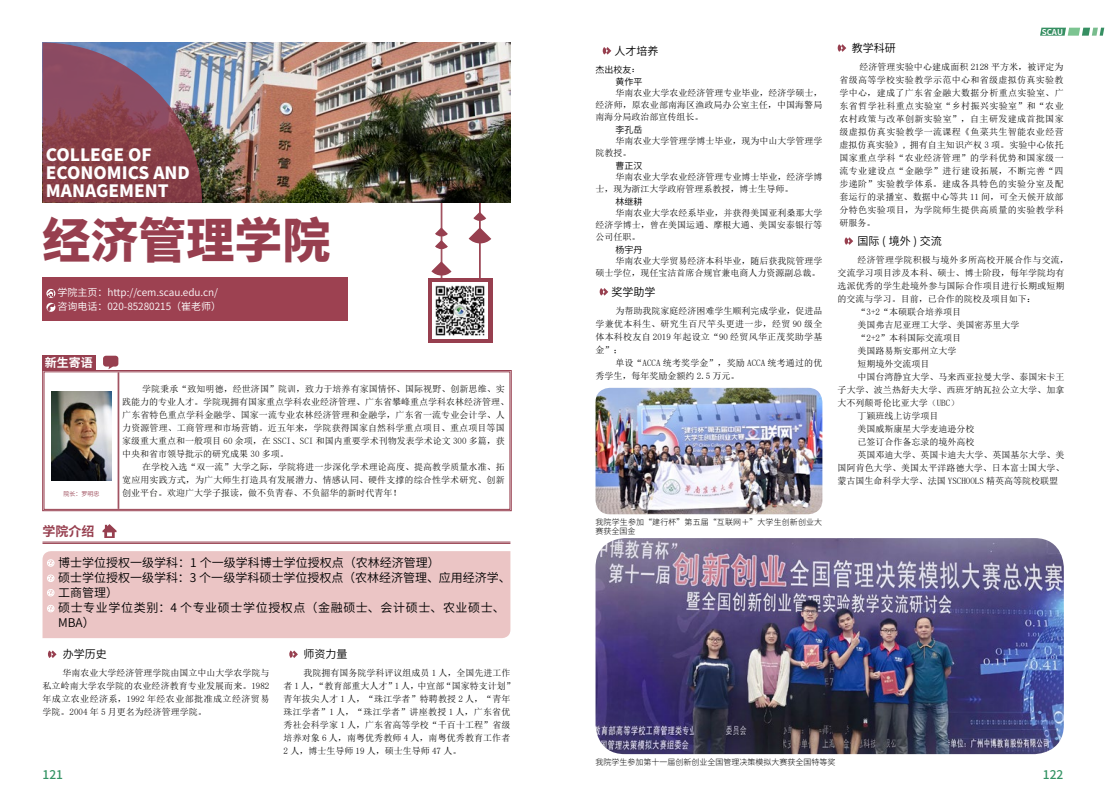
<style>
.page{position:relative;width:1106px;height:808px;background:#fff}
.page>*{position:absolute;margin:0;border:0;box-sizing:border-box;transform-origin:0 0}
.t1{font:800 48px "Source Han Sans CN";color:#973f4f}
.t2{font:800 17px/18px "Source Han Sans CN";color:#fff}
.t3{font:700 13px "Source Han Sans CN";color:#973f4f}
.t4{font:12px/15px "Source Han Sans CN";color:#000}
.t5{font:500 12px "Source Han Sans CN";color:#359465}
.t6{font:700 12px "Source Han Sans CN";color:#fff}
.t7{font:11px "Source Han Sans CN";color:#000}
.t8{font:10px/14px "Source Han Sans CN";color:#fff}
.t9{font:9px/13px "Sim Sun";color:#000}
.t10{font:9px/13px "Sim Sun";letter-spacing:.01em;color:#050402}
.t11{font:9px/13px "Sim Sun";letter-spacing:.01em;color:#040000;text-align:justify}
.t12{font:9px "Sim Sun";letter-spacing:.025em;color:#000}
.t13{font:9px/12px "Source Han Sans CN";color:#000;text-align:right}
.t14{font:300 8px/9px "Source Han Sans CN";color:#000}
.t15{font:700 8px "Source Han Sans CN";color:#fff}
.t16{font:6px "Source Han Sans CN";color:#973f4f}
.s1{font-family:"Sim Sun"}
</style>
<div class="page">
<svg style="left:1040px;top:28px;width:64px;height:8px"></svg>
<hr style="left:480px;top:43px;width:1px;height:239px;background:#973f4f">
<hr style="left:479px;top:43px;width:1px;height:239px;background:#973f4f">
<hr style="left:442px;top:43px;width:1px;height:239px;background:#973f4f">
<hr style="left:441px;top:43px;width:1px;height:239px;background:#973f4f">
<div style="left:428px;top:279px;width:64px;height:64px;background:#973f4f"></div>
<img style="left:202px;top:43px;width:309px;height:160px">
<svg style="left:42px;top:43px;width:160px;height:160px;background:#865464"></svg>
<svg style="left:42px;top:370px;width:469px;height:141px"></svg>
<div style="left:43px;top:371px;width:467px;height:139px;border:1px solid #973f4f"></div>
<div style="left:42px;top:551px;width:468px;height:87px;background:#ebc5c5"></div>
<div style="left:42px;top:278px;width:306px;height:43px;background:#9d4151"></div>
<svg style="left:48px;top:650px;width:9px;height:8px"></svg>
<hr style="left:42px;top:542px;width:468px;height:1px;background:#973f4f">
<hr style="left:42px;top:543px;width:468px;height:1px;background:#973f4f">
<svg style="left:48px;top:560px;width:6px;height:6px"></svg>
<div style="left:47px;top:560px;width:7px;height:6px;border:1px solid #fff;border-radius:50%"></div>
<div style="left:47px;top:575px;width:7px;height:7px;border:1px solid #fff;border-radius:50%"></div>
<div style="left:47px;top:589px;width:7px;height:7px;border:1px solid #fff;border-radius:50%"></div>
<div style="left:47px;top:605px;width:7px;height:7px;border:1px solid #fff;border-radius:50%"></div>
<svg style="left:46px;top:289px;width:9px;height:9px"></svg>
<svg style="left:48px;top:290px;width:6px;height:7px"></svg>
<svg style="left:46px;top:303px;width:9px;height:9px"></svg>
<svg style="left:48px;top:304px;width:6px;height:6px"></svg>
<div style="left:42px;top:355px;width:54px;height:15px;background:#973f4f"></div>
<svg style="left:103px;top:356px;width:15px;height:13px"></svg>
<svg style="left:102px;top:524px;width:14px;height:14px"></svg>
<hr style="left:119px;top:372px;width:1px;height:137px;background:#973f4f">
<hr style="left:118px;top:372px;width:1px;height:137px;background:#973f4f">
<svg style="left:435px;top:227px;width:13px;height:23px"></svg>
<svg style="left:431px;top:261px;width:20px;height:16px"></svg>
<svg style="left:468px;top:212px;width:23px;height:33px"></svg>
<svg style="left:837px;top:44px;width:9px;height:8px"></svg>
<svg style="left:289px;top:650px;width:9px;height:8px"></svg>
<svg style="left:602px;top:47px;width:9px;height:8px"></svg>
<svg style="left:844px;top:237px;width:9px;height:8px"></svg>
<img style="left:51px;top:391px;width:61px;height:90px">
<svg style="left:599px;top:288px;width:9px;height:8px"></svg>
<img style="left:595px;top:538px;width:468px;height:216px">
<img style="left:595px;top:388px;width:227px;height:126px">
<img style="left:432px;top:283px;width:56px;height:55px">
<h2 class="t2" style="left:46px;top:145px;width:146px">COLLEGE OF<br>ECONOMICS AND<br>MANAGEMENT</h2>
<h1 class="t1" style="left:43px;top:216px;width:290px">经济管理学院</h1>
<p class="t8" style="left:57px;top:285px;width:165px">学院主页：http://cem.scau.edu.cn/咨询电话：020-85280215（崔老师）</p>
<h3 class="t6" style="left:45px;top:357px;width:49px">新生寄语</h3>
<p class="t16" style="left:64px;top:491px;width:37px">院长：罗明忠</p>
<h3 class="t3" style="left:42px;top:524px;width:53px">学院介绍</h3>
<p class="t10" style="left:122px;top:382px;width:388px;text-indent:20px">学院秉承“致知明德，经世济国”院训，致力于培养有家国情怀、国际视野、创新思维、实践能力的专业人才。学院现拥有国家重点学科农业经济管理、广东省攀峰重点学科农林经济管理、广东省特色重点学科金融学、国家一流专业农林经济管理和金融学，广东省一流专业会计学、人力资源管理、工商管理和市场营销。近五年来，学院获得国家自然科学重点项目、重点项目等国家级重大重点和一般项目 60 余项，在 SSCI、SCI 和国内重要学术刊物发表学术论文 300 多篇，获中央和省市领导批示的研究成果 30 多项。</p>
<p class="t10" style="left:122px;top:460px;width:384px;text-align:justify;text-indent:20px">在学校入选“双一流”大学之际，学院将进一步深化学术理论高度、提高教学质量水准、拓宽应用实践方式，为广大师生打造具有发展潜力、情感认同、硬件支撑的综合性学术研究、创新创业平台。欢迎广大学子报读，做不负青春、不负韶华的新时代青年！</p>
<h3 class="t4" style="left:58px;top:555px;width:454px">博士学位授权一级学科：1 个一级学科博士学位授权点（农林经济管理）<br>硕士学位授权一级学科：3 个一级学科硕士学位授权点（农林经济管理、应用经济学、工商管理）<br>硕士专业学位类别：4 个专业硕士学位授权点（金融硕士、会计硕士、农业硕士、<br>MBA）</h3>
<p class="t7" style="left:63px;top:649px;width:45px">办学历史</p>
<p class="t11" style="left:42px;top:666px;width:228px;text-indent:20px">华南农业大学经济管理学院由国立中山大学农学院与私立岭南大学农学院的农业经济教育专业发展而来。1982年成立农业经济系，1992 年经农业部批准成立经济贸易学院。2004 年 5 月更名为经济管理学院。</p>
<p class="t7" style="left:303px;top:649px;width:45px">师资力量</p>
<p class="t9" style="left:283px;top:666px;width:233px;text-indent:20px">我院拥有国务院学科评议组成员 1 人，全国先进工作者 1 人，“教育部重大人才”1 人，中宣部“国家特支计划”青年拔尖人才 1 人，“珠江学者”特聘教授 2 人，“青年珠江学者”1 人，“珠江学者”讲座教授 1 人，广东省优秀社会科学家 1 人，广东省高等学校“千百十工程”省级培养对象 6 人，南粤优秀教师 4 人，南粤优秀教育工作者<br>2 人，博士生导师 19 人，硕士生导师 47 人。</p>
<p class="t7" style="left:614px;top:45px;width:45px">人才培养</p>
<p class="t13" style="left:595px;top:63px;width:48px">杰出校友<span class="s1">：</span>黄作平</p>
<p class="t9" style="left:595px;top:87px;width:228px;line-height:12px;text-align:justify;text-indent:20px">华南农业大学农业经济管理专业毕业，经济学硕士，经济师，原农业部南海区渔政局办公室主任，中国海警局南海分局政治部宣传组长。</p>
<p class="t13" style="left:615px;top:123px;width:28px">李孔岳</p>
<p class="t9" style="left:595px;top:135px;width:228px;line-height:12px;text-indent:20px">华南农业大学管理学博士毕业，现为中山大学管理学院教授。</p>
<p class="t13" style="left:615px;top:159px;width:28px">曹正汉</p>
<p class="t9" style="left:595px;top:171px;width:228px;line-height:12px;text-indent:20px">华南农业大学农业经济管理专业博士毕业，经济学博士，现为浙江大学政府管理系教授，博士生导师。</p>
<p class="t13" style="left:615px;top:195px;width:28px">林继耕</p>
<p class="t9" style="left:595px;top:207px;width:228px;line-height:12px;text-align:justify;text-indent:20px">华南农业大学农经系毕业，并获得美国亚利桑那大学经济学博士，曾在美国运通、摩根大通、美国安泰银行等公司任职。</p>
<p class="t13" style="left:615px;top:243px;width:28px">杨宇丹</p>
<p class="t9" style="left:595px;top:255px;width:228px;line-height:12px;text-align:right">华南农业大学贸易经济本科毕业，随后获我院管理学<br>硕士学位，现任宝洁首席合规官兼电商人力资源副总裁。</p>
<p class="t7" style="left:611px;top:286px;width:45px">奖学助学</p>
<p class="t9" style="left:595px;top:304px;width:228px;text-align:justify;text-indent:20px">为帮助我院家庭经济困难学生顺利完成学业，促进品学兼优本科生、研究生百尺竿头更进一步，经贸 90 级全体本科校友自 2019 年起设立“90 经贸风华正茂奖助学基金”；</p>
<p class="t9" style="left:595px;top:356px;width:228px;text-indent:20px">单设“ACCA 统考奖学金”，奖励 ACCA 统考通过的优秀学生，每年奖励金额约 2.5 万元。</p>
<p class="t14" style="left:595px;top:517px;width:228px">我院学生参加“建行杯”第五届“互联网＋”大学生创新创业大赛获全国金</p>
<p class="t7" style="left:851px;top:43px;width:45px">教学科研</p>
<p class="t15" style="left:1041px;top:28px;width:23px">SCAU</p>
<p class="t9" style="left:839px;top:60px;width:226px;text-align:justify;text-indent:20px">经济管理实验中心建成面积 2128 平方米，被评定为省级高等学校实验教学示范中心和省级虚拟仿真实验教学中心，建成了广东省金融大数据分析重点实验室、广东省哲学社科重点实验室“乡村振兴实验室”和“农业农村政策与改革创新实验室”，自主研发建成首批国家级虚拟仿真实验教学一流课程《鱼菜共生智能农业经营虚拟仿真实验》, 拥有自主知识产权 3 项。实验中心依托国家重点学科“农业经济管理”的学科优势和国家级一流专业建设点“金融学”进行建设拓展，不断完善“四步递阶”实验教学体系。建成各具特色的实验分室及配套运行的录播室、数据中心等共 11 间，可全天候开放部分特色实验项目，为学院师生提供高质量的实验教学科研服务。</p>
<p class="t12" style="left:857px;top:255px;width:213px">经济管理学院积极与境外多所高校开展合作与交流，</p>
<p class="t9" style="left:837px;top:266px;width:228px">交流学习项目涉及本科、硕士、博士阶段，每年学院均有</p>
<p class="t9" style="left:837px;top:279px;width:228px">选派优秀的学生赴境外参与国际合作项目进行长期或短期</p>
<p class="t9" style="left:837px;top:292px;width:199px">的交流与学习。目前，已合作的院校及项目如下：</p>
<p class="t9" style="left:857px;top:305px;width:105px">“3+2“本硕联合培养项目</p>
<p class="t9" style="left:857px;top:318px;width:163px">美国弗吉尼亚理工大学、美国密苏里大学</p>
<p class="t9" style="left:857px;top:331px;width:105px">“2+2”本科国际交流项目</p>
<p class="t9" style="left:857px;top:344px;width:100px">美国路易斯安那州立大学</p>
<p class="t9" style="left:857px;top:357px;width:73px">短期境外交流项目</p>
<p class="t9" style="left:857px;top:370px;width:208px">中国台湾静宜大学、马来西亚拉曼大学、泰国宋卡王</p>
<p class="t9" style="left:837px;top:383px;width:228px">子大学、波兰热舒夫大学、西班牙纳瓦拉公立大学、加拿</p>
<p class="t9" style="left:837px;top:396px;width:123px">大不列颠哥伦比亚大学（UBC）</p>
<p class="t9" style="left:857px;top:409px;width:82px">丁颖班线上访学项目</p>
<p class="t9" style="left:857px;top:422px;width:118px">美国威斯康星大学麦迪逊分校</p>
<p class="t9" style="left:857px;top:435px;width:118px">已签订合作备忘录的境外高校</p>
<p class="t9" style="left:857px;top:448px;width:208px">英国邓迪大学、英国卡迪夫大学、英国基尔大学、美</p>
<p class="t9" style="left:837px;top:461px;width:228px">国阿肯色大学、美国太平洋路德大学、日本富士国大学、</p>
<p class="t9" style="left:837px;top:474px;width:222px">蒙古国生命科学大学、法国 YSCHOOLS 精英高等院校联盟</p>
<p class="t7" style="left:857px;top:236px;width:86px">国际(境外)交流</p>
<p class="t14" style="left:595px;top:757px;width:241px">我院学生参加第十一届创新创业全国管理决策模拟大赛获全国特等奖</p>
<h3 class="t5" style="left:43px;top:768px;width:22px">121</h3>
<h3 class="t5" style="left:1042px;top:768px;width:22px">122</h3>
</div>
